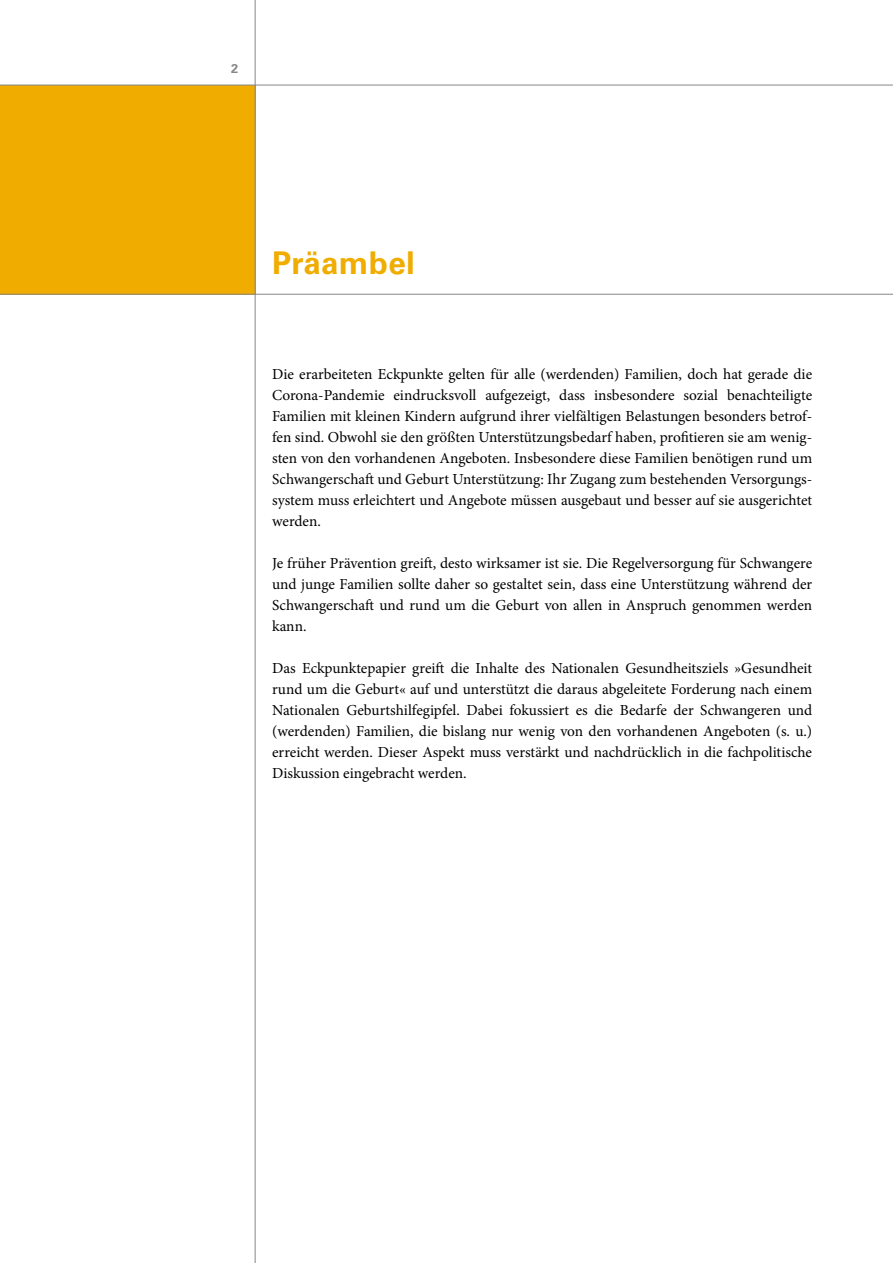
<style>
.page{position:relative;width:893px;height:1263px;background:#fff}
.page>*{position:absolute;margin:0;border:0;box-sizing:border-box;transform-origin:0 0}
.Eck_Ü1_jetzt_H2{font:700 31.35px "Univers LT Std";letter-spacing:.01em;color:#f0ad00}
.Lauftext_o_E{font:15.3px/21px "Minion Pro";color:#000;text-align:justify}
.t1{font:700 12.75px "Univers LT Std";color:#868786}
</style>
<div class="page">
<div style="left:0;top:85px;width:255px;height:210px;background:#f0ad00"></div>
<hr style="left:0;top:85px;width:893px;height:1px;background:#868786">
<hr style="left:255px;top:0;width:1px;height:1263px;background:#868786">
<hr style="left:0;top:294px;width:893px;height:1px;background:#868786">
<p class="t1" style="left:231px;top:61px;width:9px">2</p>
<h2 class="Eck_Ü1_jetzt_H2" style="left:272px;top:245px;width:144px">Präambel</h2>
<p class="Lauftext_o_E" style="left:272px;top:364px;width:542px">Die erarbeiteten Eckpunkte gelten für alle (werdenden) Familien, doch hat gerade die Corona-Pandemie eindrucksvoll aufgezeigt, dass insbesondere sozial benachteiligte Familien mit kleinen Kindern aufgrund ihrer vielfältigen Belastungen besonders betrof&shy;fen sind. Obwohl sie den größten Unterstützungsbedarf haben, profitieren sie am wenig&shy;sten von den vorhandenen Angeboten. Insbesondere diese Familien benötigen rund um Schwangerschaft und Geburt Unterstützung: Ihr Zugang zum bestehenden Versorgungs&shy;system muss erleichtert und Angebote müssen ausgebaut und besser auf sie ausgerichtet werden.</p>
<p class="Lauftext_o_E" style="left:272px;top:553px;width:542px">Je früher Prävention greift, desto wirksamer ist sie. Die Regelversorgung für Schwangere und junge Familien sollte daher so gestaltet sein, dass eine Unterstützung während der Schwangerschaft und rund um die Geburt von allen in Anspruch genommen werden kann.</p>
<p class="Lauftext_o_E" style="left:272px;top:658px;width:542px">Das Eckpunktepapier greift die Inhalte des Nationalen Gesundheitsziels »Gesundheit rund um die Geburt« auf und unterstützt die daraus abgeleitete Forderung nach einem Nationalen Geburtshilfegipfel. Dabei fokussiert es die Bedarfe der Schwangeren und (werdenden) Familien, die bislang nur wenig von den vorhandenen Angeboten (s. u.) erreicht werden. Dieser Aspekt muss verstärkt und nachdrücklich in die fachpolitische Diskussion eingebracht werden.</p>
</div>
